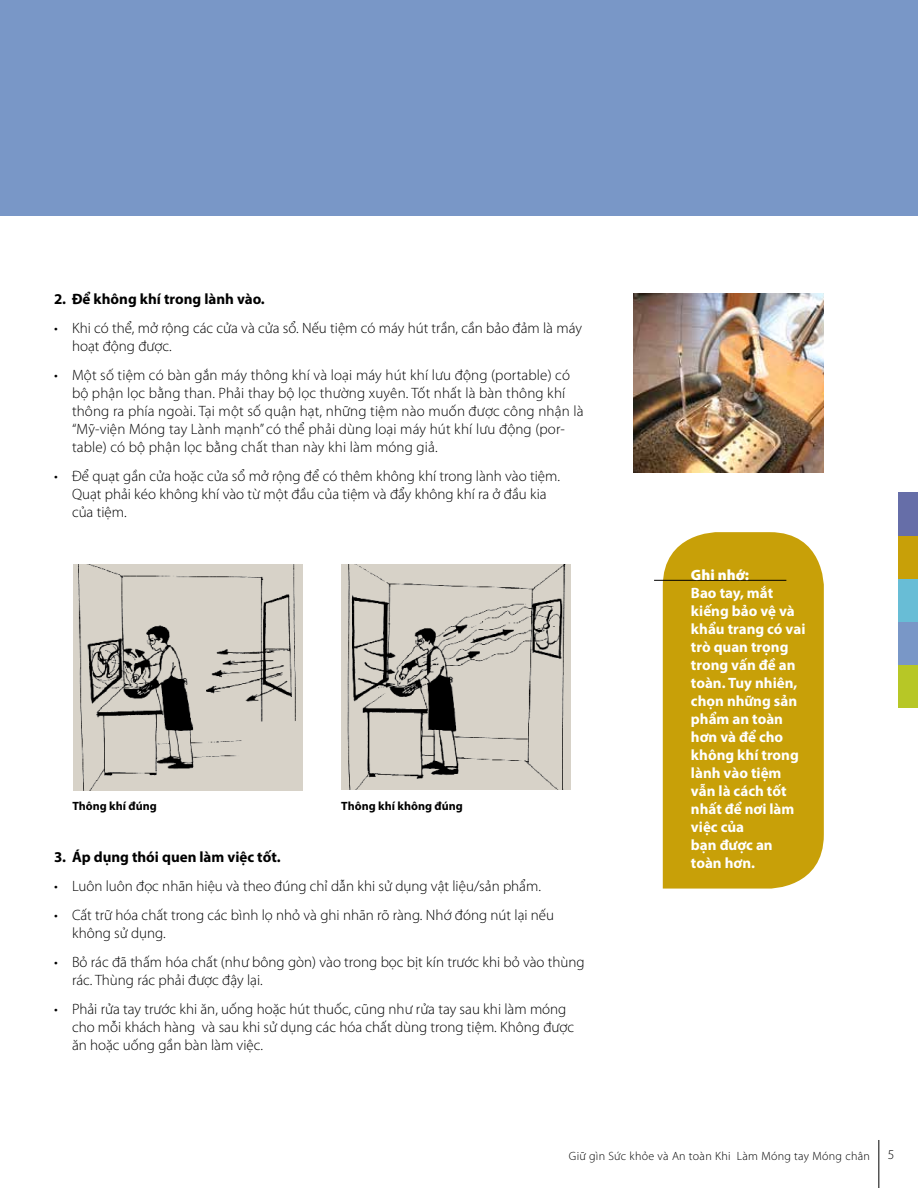
<style>
.page{position:relative;width:918px;height:1188px;background:#fff}
.page>*{position:absolute;margin:0;border:0;box-sizing:border-box;transform-origin:0 0}
.t1{font:300 15px/18px "Myriad Pro";color:#000}
.t2{font:700 15px/18px "Myriad Pro";color:#fff}
.t3{font:700 15px "Myriad Pro";color:#000}
.t4{font:900 15px "Myriad Pro";color:#fff}
.t5{font:300 13.5px "Myriad Pro";color:#000}
.t6{font:300 12px "Myriad Pro";letter-spacing:.025em;color:#000}
.t7{font:700 12px "Myriad Pro";color:#000}
</style>
<div class="page">
<div style="left:898px;top:665px;width:20px;height:43px;background:#b7c726"></div>
<div style="left:898px;top:622px;width:20px;height:43px;background:#7997c7"></div>
<div style="left:898px;top:579px;width:20px;height:43px;background:#68bdd6"></div>
<div style="left:898px;top:536px;width:20px;height:43px;background:#c8a008"></div>
<div style="left:898px;top:492px;width:20px;height:44px;background:#666ea8"></div>
<div style="left:0;top:0;width:918px;height:216px;background:#7997c7"></div>
<div style="left:663px;top:532px;width:161px;height:357px;background:#c8a008"></div>
<hr style="left:654px;top:580px;width:132px;height:1px;background:#000">
<hr style="left:879px;top:1140px;width:1px;height:48px;background:#000">
<img style="left:634px;top:293px;width:190px;height:180px">
<img style="left:341px;top:564px;width:230px;height:226px">
<img style="left:73px;top:564px;width:230px;height:227px">
<p class="t3" style="left:54px;top:290px;width:212px">2. Để không khí trong lành vào.</p>
<p class="t1" style="left:72px;top:319px;width:512px;text-indent:-18px">• Khi có thể, mở rộng các cửa và cửa sổ. Nếu tiệm có máy hút trần, cần bảo đảm là máy hoạt động được.</p>
<p class="t1" style="left:72px;top:366px;width:513px;text-indent:-18px">• Một số tiệm có bàn gắn máy thông khí và loại máy hút khí lưu động (portable) có bộ phận lọc bằng than. Phải thay bộ lọc thường xuyên. Tốt nhất là bàn thông khí thông ra phía ngoài. Tại một số quận hạt, những tiệm nào muốn được công nhận là “Mỹ-viện Móng tay Lành mạnh” có thể phải dùng loại máy hút khí lưu động (por&shy;table) có bộ phận lọc bằng chất than này khi làm móng giả.</p>
<p class="t1" style="left:72px;top:467px;width:489px;text-indent:-18px">• Để quạt gần cửa hoặc cửa sổ mở rộng để có thêm không khí trong lành vào tiệm.<br>Quạt phải kéo không khí vào từ một đầu của tiệm và đẩy không khí ra ở đầu kia của tiệm.</p>
<p class="t7" style="left:72px;top:798px;width:86px">Thông khí đúng</p>
<p class="t7" style="left:341px;top:798px;width:123px">Thông khí không đúng</p>
<p class="t3" style="left:54px;top:848px;width:228px">3. Áp dụng thói quen làm việc tốt.</p>
<p class="t1" style="left:54px;top:877px;width:489px">• Luôn luôn đọc nhãn hiệu và theo đúng chỉ dẫn khi sử dụng vật liệu/sản phẩm.</p>
<p class="t1" style="left:72px;top:906px;width:484px;text-indent:-18px">• Cất trữ hóa chất trong các bình lọ nhỏ và ghi nhãn rõ ràng. Nhớ đóng nút lại nếu không sử dụng.</p>
<p class="t1" style="left:72px;top:953px;width:514px;text-indent:-18px">• Bỏ rác đã thấm hóa chất (như bông gòn) vào trong bọc bịt kín trước khi bỏ vào thùng rác. Thùng rác phải được đậy lại.</p>
<p class="t1" style="left:72px;top:999px;width:504px;text-indent:-18px">• Phải rửa tay trước khi ăn, uống hoặc hút thuốc, cũng như rửa tay sau khi làm móng cho mỗi khách hàng và sau khi sử dụng các hóa chất dùng trong tiệm. Không được ăn hoặc uống gần bàn làm việc.</p>
<p class="t4" style="left:691px;top:565px;width:60px">Ghi nhớ:</p>
<p class="t2" style="left:691px;top:584px;width:116px">Bao tay, mắt kiếng bảo vệ và khẩu trang có vai trò quan trọng trong vấn đề an toàn. Tuy nhiên, chọn những sản phẩm an toàn hơn và để cho không khí trong lành vào tiệm vẫn là cách tốt nhất để nơi làm việc của<br>bạn được an toàn hơn.</p>
<p class="t6" style="left:569px;top:1149px;width:302px">Giữ gìn Sức khỏe và An toàn Khi Làm Móng tay Móng chân</p>
<p class="t5" style="left:888px;top:1147px;width:8px">5</p>
</div>
